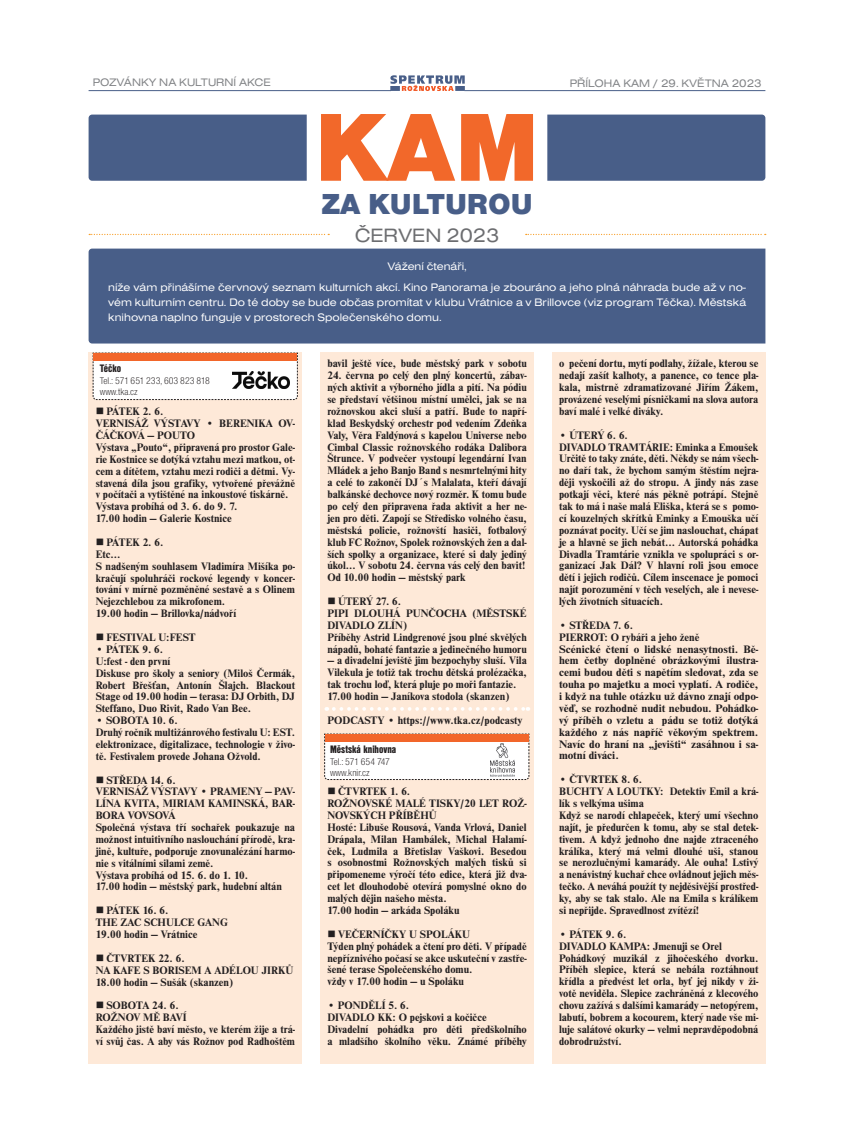
<style>
.page{position:relative;width:854px;height:1138px;background:#fff}
.page>*{position:absolute;margin:0;border:0;box-sizing:border-box;transform-origin:0 0}
.t1{font:100px "Nimbus San DEE Blac";color:#f2682a}
.t2{font:30px "Nimbus San DEE Blac";color:#485e88}
.t3{font:20px "Nimbus San DEE Regu Exte";color:#6c6d70}
.t4{font:700 11.25px/11.9px "Nimbus Rom DEE";color:#231f20}
.t5{font:11.25px/21.2px "Nimbus San DEE Regu Exte";color:#fff;text-align:center}
.t6{font:11.25px "Nimbus San DEE Regu Exte";color:#808285}
.t7{font:11.25px "Nimbus San DEE Blac Cond";color:#231f20}
.t8{font:10px/10.8px "Nimbus San DEE Ligh Cond";color:#231f20}
</style>
<div class="page">
<svg style="left:390px;top:75px;width:75px;height:16px"></svg>
<hr style="left:89px;top:90px;width:302px;height:1px;background:#485e88">
<hr style="left:464px;top:90px;width:301px;height:1px;background:#485e88">
<div style="left:89px;top:248px;width:676px;height:95px;background:#485e88"></div>
<div style="left:89px;top:115px;width:218px;height:66px;background:#485e88"></div>
<div style="left:547px;top:115px;width:218px;height:66px;background:#485e88"></div>
<svg style="left:89px;top:234px;width:240px;height:1px"></svg>
<svg style="left:526px;top:234px;width:240px;height:1px"></svg>
<div style="left:320px;top:352px;width:214px;height:711px;background:#fee9d8"></div>
<div style="left:89px;top:352px;width:213px;height:711px;background:#fee9d8"></div>
<div style="left:552px;top:352px;width:213px;height:711px;background:#fee9d8"></div>
<svg style="left:92px;top:352px;width:206px;height:48px;background:#ebded8"></svg>
<div style="left:93px;top:353px;width:204px;height:7px;background:#f2662a"></div>
<div style="left:100px;top:363px;width:149px;height:34px;background:#fff"></div>
<img style="left:232px;top:372px;width:57px;height:17px">
<svg style="left:324px;top:733px;width:206px;height:47px;background:#f3ece8"></svg>
<div style="left:325px;top:734px;width:204px;height:7px;background:#f2662a"></div>
<div style="left:330px;top:744px;width:81px;height:33px;background:#fff"></div>
<img style="left:491px;top:743px;width:23px;height:33px">
<svg style="left:334px;top:707px;width:194px;height:3px"></svg>
<p class="t6" style="left:93px;top:76px;width:179px">POZVÁNKY NA KULTURNÍ AKCE</p>
<p class="t6" style="left:570px;top:77px;width:193px">PŘÍLOHA KAM / 29. KVĚTNA 2023</p>
<h1 class="t1" style="left:315px;top:89px;width:226px">KAM</h1>
<h2 class="t2" style="left:321px;top:187px;width:213px">ZA KULTUROU</h2>
<h3 class="t3" style="left:355px;top:224px;width:146px">ČERVEN 2023</h3>
<p class="t5" style="left:108px;top:255px;width:639px">Vážení čtenáři,<br>níže vám přinášíme červnový seznam kulturních akcí. Kino Panorama je zbouráno a jeho plná náhrada bude až v no-</p>
<p class="t5" style="left:108px;top:295px;width:639px;line-height:15px;text-align:left">vém kulturním centru. Do té doby se bude občas promítat v klubu Vrátnice a v Brillovce (viz program Téčka). Městská knihovna naplno funguje v prostorech Společenského domu.</p>
<p class="t4" style="left:327px;top:358px;width:201px">bavil ještě více, bude městský park v sobotu</p>
<p class="t4" style="left:327px;top:370px;width:201px">24. června po celý den plný koncertů, zábav&shy;ných aktivit a výborného jídla a pití. Na pódiu se představí většinou místní umělci, jak se na rožnovskou akci sluší a patří. Bude to napří&shy;klad Beskydský orchestr pod vedením Zdeňka Valy, Věra Faldýnová s kapelou Universe nebo Cimbal Classic rožnovského rodáka Dalibora Štrunce. V podvečer vystoupí legendární Ivan Mládek a jeho Banjo Band s nesmrtelnými hity a celé to zakončí DJ´s Malalata, kteří dávají balkánské dechovce nový rozměr. K tomu bude po celý den připravena řada aktivit a her ne&shy;jen pro děti. Zapojí se Středisko volného času, městská policie, rožnovští hasiči, fotbalový klub FC Rožnov, Spolek rožnovských žen a dal&shy;ších spolky a organizace, které si daly jediný úkol… V sobotu 24. června vás celý den bavit!<br>Od 10.00 hodin — městský park</p>
<p class="t4" style="left:327px;top:595px;width:201px;text-indent:11px">ÚTERÝ 27. 6.<br>PIPI DLOUHÁ PUNČOCHA (MĚSTSKÉ<br>DIVADLO ZLÍN)<br>Příběhy Astrid Lindgrenové jsou plné skvělých nápadů, bohaté fantazie a jedinečného humoru</p>
<p class="t4" style="left:327px;top:655px;width:201px">— a divadelní jeviště jim bezpochyby sluší. Vila Vilekula je totiž tak trochu dětská prolézačka, tak trochu loď, která pluje po moři fantazie.<br>17.00 hodin — Janíkova stodola (skanzen)</p>
<p class="t4" style="left:327px;top:714px;width:197px">PODCASTY • https://www.tka.cz/podcasty</p>
<p class="t4" style="left:327px;top:750px;width:81px">Městská knihovna<br>Tel.: 571 654 747</p>
<p class="t4" style="left:327px;top:785px;width:201px;text-indent:11px">ČTVRTEK 1. 6.<br>ROŽNOVSKÉ MALÉ TISKY/20 LET ROŽ-NOVSKÝCH PŘÍBĚHŮ<br>Hosté: Libuše Rousová, Vanda Vrlová, Daniel Drápala, Milan Hambálek, Michal Halamí&shy;ček, Ludmila a Břetislav Vaškovi. Besedou s osobnostmi Rožnovských malých tisků si připomeneme výročí této edice, která již dva&shy;cet let dlouhodobě otevírá pomyslné okno do malých dějin našeho města.<br>17.00 hodin — arkáda Spoláku</p>
<p class="t4" style="left:327px;top:928px;width:201px;text-indent:11px">VEČERNÍČKY U SPOLÁKU<br>Týden plný pohádek a čtení pro děti. V případě nepříznivého počasí se akce uskuteční v zastře&shy;šené terase Společenského domu.<br>vždy v 17.00 hodin — u Spoláku</p>
<p class="t4" style="left:327px;top:999px;width:201px">• PONDĚLÍ 5. 6.<br>DIVADLO KK: O pejskovi a kočičce<br>Divadelní pohádka pro děti předškolního a mladšího školního věku. Známé příběhy</p>
<p class="t4" style="left:559px;top:358px;width:201px;text-align:justify">o pečení dortu, mytí podlahy, žížale, kterou se nedají zašít kalhoty, a panence, co tence pla&shy;kala, mistrně zdramatizované Jiřím Žákem, provázené veselými písničkami na slova autora baví malé i velké diváky.</p>
<p class="t4" style="left:559px;top:429px;width:201px">• ÚTERÝ 6. 6.<br>DIVADLO TRAMTÁRIE: Eminka a Emoušek Určitě to taky znáte, děti. Někdy se nám všech&shy;no daří tak, že bychom samým štěstím nejra&shy;ději vyskočili až do stropu. A jindy nás zase potkají věci, které nás pěkně potrápí. Stejně tak to má i naše malá Eliška, která se s pomo&shy;cí kouzelných skřítků Eminky a Emouška učí poznávat pocity. Učí se jim naslouchat, chápat je a hlavně se jich nebát… Autorská pohádka Divadla Tramtárie vznikla ve spolupráci s or&shy;ganizací Jak Dál? V hlavní roli jsou emoce dětí i jejich rodičů. Cílem inscenace je pomoci najít porozumění v těch veselých, ale i nevese&shy;lých životních situacích.</p>
<p class="t4" style="left:559px;top:619px;width:201px">• STŘEDA 7. 6.<br>PIERROT: O rybáři a jeho ženě<br>Scénické čtení o lidské nenasytnosti. Bě&shy;hem četby doplněné obrázkovými ilustra&shy;cemi budou děti s napětím sledovat, zda se touha po majetku a moci vyplatí. A rodiče, i když na tuhle otázku už dávno znají odpo&shy;věď, se rozhodně nudit nebudou. Pohádko&shy;vý příběh o vzletu a pádu se totiž dotýká každého z nás napříč věkovým spektrem.<br>Navíc do hraní na „jevišti“ zasáhnou i sa&shy;motní diváci.</p>
<p class="t4" style="left:559px;top:774px;width:201px">• ČTVRTEK 8. 6.<br>BUCHTY A LOUTKY: Detektiv Emil a krá&shy;lík s velkýma ušima<br>Když se narodí chlapeček, který umí všechno najít, je předurčen k tomu, aby se stal detek&shy;tivem. A když jednoho dne najde ztraceného králíka, který má velmi dlouhé uši, stanou se nerozlučnými kamarády. Ale ouha! Lstivý a nenávistný kuchař chce ovládnout jejich měs&shy;tečko. A neváhá použít ty nejděsivější prostřed&shy;ky, aby se tak stalo. Ale na Emila s králíkem si nepřijde. Spravedlnost zvítězí!</p>
<p class="t4" style="left:559px;top:928px;width:201px">• PÁTEK 9. 6.<br>DIVADLO KAMPA: Jmenuji se Orel Pohádkový muzikál z jihočeského dvorku.<br>Příběh slepice, která se nebála roztáhnout křídla a předvést let orla, byť jej nikdy v ži&shy;votě neviděla. Slepice zachráněná z klecového chovu zažívá s dalšími kamarády — netopýrem, labutí, bobrem a kocourem, který nade vše mi&shy;luje salátové okurky — velmi nepravděpodobná dobrodružství.</p>
<p class="t7" style="left:100px;top:362px;width:23px">Téčko</p>
<p class="t8" style="left:100px;top:375px;width:112px">Tel.: 571 651 233, 603 823 818 www.tka.cz</p>
<p class="t4" style="left:96px;top:406px;width:201px;text-indent:11px">PÁTEK 2. 6.<br>VERNISÁŽ VÝSTAVY • BERENIKA OV-ČÁČKOVÁ — POUTO<br>Výstava „Pouto“, připravená pro prostor Gale&shy;rie Kostnice se dotýká vztahu mezi matkou, ot&shy;cem a dítětem, vztahu mezi rodiči a dětmi. Vy&shy;stavená díla jsou grafiky, vytvořené převážně v počítači a vytištěné na inkoustové tiskárně.<br>Výstava probíhá od 3. 6. do 9. 7.<br>17.00 hodin — Galerie Kostnice</p>
<p class="t4" style="left:96px;top:536px;width:201px;text-indent:11px">PÁTEK 2. 6.<br>Etc…<br>S nadšeným souhlasem Vladimíra Mišíka po&shy;kračují spoluhráči rockové legendy v koncer&shy;tování v mírně pozměněné sestavě a s Olinem<br>Nejezchlebou za mikrofonem.<br>19.00 hodin — Brillovka/nádvoří</p>
<p class="t4" style="left:106px;top:631px;width:91px">FESTIVAL U:FEST</p>
<p class="t4" style="left:96px;top:643px;width:201px">• PÁTEK 9. 6.<br>U:fest - den první<br>Diskuse pro školy a seniory (Miloš Čermák,<br>Robert Břešťan, Antonín Šlajch. Blackout<br>Stage od 19.00 hodin — terasa: DJ Orbith, DJ<br>Steffano, Duo Rivit, Rado Van Bee.</p>
<p class="t4" style="left:96px;top:715px;width:201px">• SOBOTA 10. 6.<br>Druhý ročník multižánrového festivalu U: EST. elektronizace, digitalizace, technologie v živo&shy;tě. Festivalem provede Johana Ožvold.</p>
<p class="t4" style="left:96px;top:774px;width:201px;text-indent:11px">STŘEDA 14. 6.<br>VERNISÁŽ VÝSTAVY • PRAMENY — PAV-LÍNA KVITA, MIRIAM KAMINSKÁ, BAR-BORA VOVSOVÁ<br>Společná výstava tří sochařek poukazuje na možnost intuitivního naslouchání přírodě, kra&shy;jině, kultuře, podporuje znovunalézání harmo&shy;nie s vitálními silami země.<br>Výstava probíhá od 15. 6. do 1. 10.<br>17.00 hodin — městský park, hudební altán</p>
<p class="t4" style="left:96px;top:904px;width:134px;text-indent:11px">PÁTEK 16. 6.<br>THE ZAC SCHULCE GANG<br>19.00 hodin — Vrátnice</p>
<p class="t4" style="left:96px;top:952px;width:199px;text-indent:11px">ČTVRTEK 22. 6.<br>NA KAFE S BORISEM A ADÉLOU JIRKŮ<br>18.00 hodin — Sušák (skanzen)</p>
<p class="t4" style="left:96px;top:999px;width:201px;text-indent:11px">SOBOTA 24. 6.<br>ROŽNOV MĚ BAVÍ<br>Každého jistě baví město, ve kterém žije a trá&shy;ví svůj čas. A aby vás Rožnov pod Radhoštěm</p>
<p class="t7" style="left:330px;top:742px;width:68px">Městská knihovna</p>
<p class="t8" style="left:330px;top:756px;width:62px">Tel.: 571 654 747 www.knir.cz</p>
</div>
